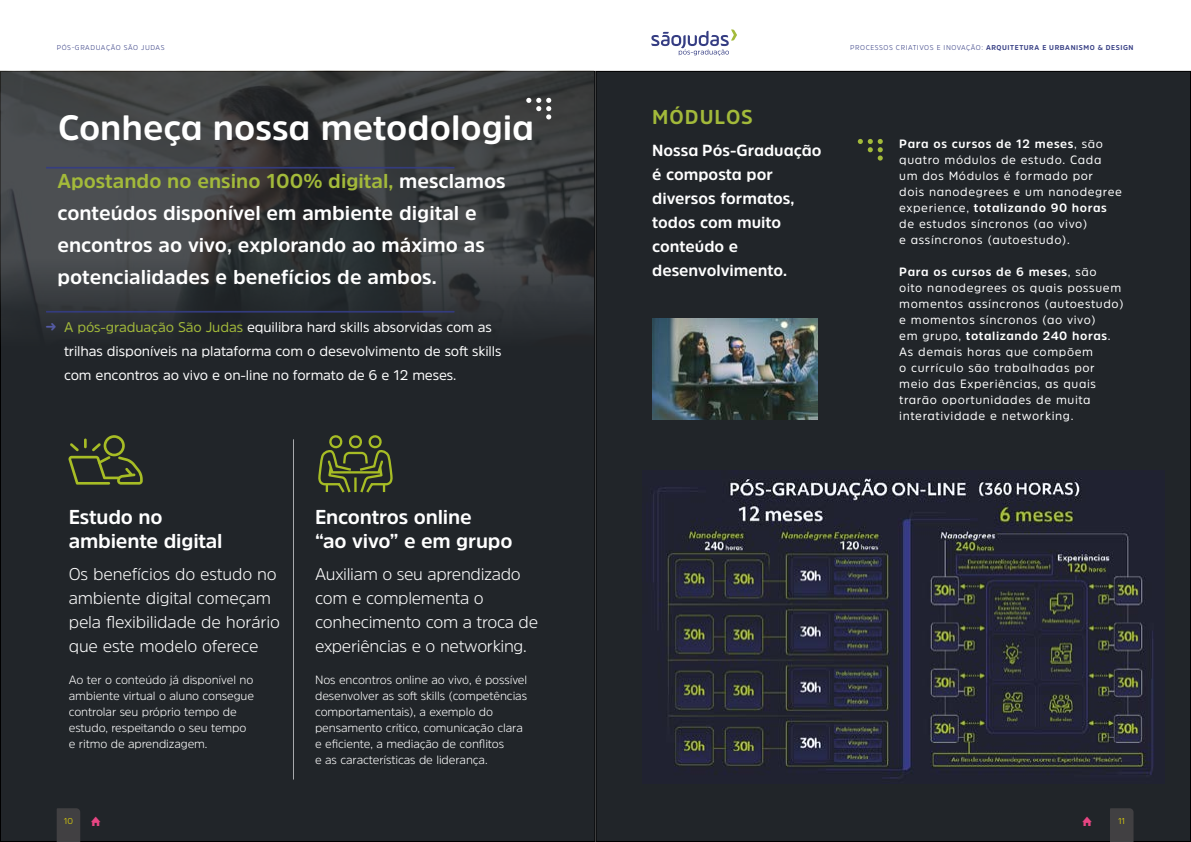
<style>
.page{position:relative;width:1191px;height:842px;background:#fff}
.page>*{position:absolute;margin:0;border:0;box-sizing:border-box;transform-origin:0 0}
.t1{font:700 35px "Amsi Pro";color:#fff}
.t2{font:700 20px/32px "Amsi Pro";color:#fff}
.t3{font:700 20px "Amsi Pro";letter-spacing:.05em;color:#a3ba3a}
.t4{font:300 17px/24px "Amsi Pro";letter-spacing:-.02em;color:#fff}
.t5{font:700 16px/24px "Amsi Pro";color:#fff}
.t6{font:14px/24px "Amsi Pro";letter-spacing:-.01em;color:#fff}
.t7{font:12px/16px "Amsi Pro";letter-spacing:.05em;color:#fff}
.t8{font:300 12px/16px "Amsi Pro";letter-spacing:-.01em;color:#fff}
.t9{font:300 8.5px "Amsi Pro";color:#f4e501}
.t10{font:300 7px "Amsi Pro";letter-spacing:.08em;color:#353d83}
.s1{font-weight:700}
.s2{color:#a3ba3a}
</style>
<div class="page">
<div style="left:0;top:71px;width:595px;height:770px;background:#212529"></div>
<img style="left:0;top:71px;width:594px;height:327px">
<div style="left:596px;top:71px;width:594px;height:770px;background:#212529"></div>
<svg style="left:57px;top:808px;width:23px;height:34px"></svg>
<svg style="left:1110px;top:808px;width:23px;height:34px"></svg>
<svg style="left:651px;top:29px;width:86px;height:27px"></svg>
<svg style="left:526px;top:98px;width:25px;height:21px"></svg>
<svg style="left:68px;top:435px;width:75px;height:50px"></svg>
<svg style="left:318px;top:435px;width:74px;height:58px"></svg>
<hr style="left:293px;top:439px;width:1px;height:340px;background:#a7a9ac">
<hr style="left:46px;top:167px;width:408px;height:1px;background:#353d83">
<hr style="left:46px;top:168px;width:408px;height:1px;background:#353d83">
<hr style="left:46px;top:311px;width:408px;height:1px;background:#353d83">
<hr style="left:46px;top:312px;width:408px;height:1px;background:#353d83">
<img style="left:646px;top:471px;width:509px;height:312px">
<svg style="left:857px;top:139px;width:25px;height:22px"></svg>
<img style="left:652px;top:319px;width:166px;height:101px">
<svg style="left:46px;top:323px;width:10px;height:8px"></svg>
<p class="t10" style="left:57px;top:42px;width:109px">PÓS-GRADUAÇÃO SÃO JUDAS</p>
<p class="t10" style="left:850px;top:42px;width:285px">PROCESSOS CRIATIVOS E INOVAÇÃO: <span class="s1">ARQUITETURA E URBANISMO &amp; DESIGN</span></p>
<h1 class="t1" style="left:58px;top:104px;width:478px">Conheça nossa metodologia</h1>
<h2 class="t2" style="left:57px;top:165px;width:450px"><span class="s2">Apostando no ensino 100% digital,</span> mesclamos conteúdos disponível em ambiente digital e encontros ao vivo, explorando ao máximo as potencialidades e benefícios de ambos.</h2>
<p class="t6" style="left:64px;top:315px;width:439px"><span class="s2">A pós-graduação São Judas</span> equilibra hard skills absorvidas com as trilhas disponíveis na plataforma com o desevolvimento de soft skills com encontros ao vivo e on-line no formato de 6 e 12 meses.</p>
<h2 class="t2" style="left:69px;top:505px;width:155px;line-height:24px">Estudo no ambiente digital</h2>
<h3 class="t4" style="left:69px;top:562px;width:213px">Os benefícios do estudo no ambiente digital começam pela flexibilidade de horário que este modelo oferece</h3>
<p class="t8" style="left:69px;top:671px;width:187px">Ao ter o conteúdo já disponível no ambiente virtual o aluno consegue controlar seu próprio tempo de estudo, respeitando o seu tempo e ritmo de aprendizagem.</p>
<h2 class="t2" style="left:315px;top:505px;width:199px;line-height:24px">Encontros online<br>“ao vivo” e em grupo</h2>
<h3 class="t4" style="left:315px;top:562px;width:225px">Auxiliam o seu aprendizado com e complementa o conhecimento com a troca de experiências e o networking.</h3>
<p class="t8" style="left:315px;top:671px;width:214px">Nos encontros online ao vivo, é possível desenvolver as soft skills (competências comportamentais), a exemplo do pensamento crítico, comunicação clara e eficiente, a mediação de conflitos<br>e as características de liderança.</p>
<h2 class="t3" style="left:652px;top:103px;width:102px">MÓDULOS</h2>
<h3 class="t5" style="left:652px;top:138px;width:171px">Nossa Pós-Graduação é composta por diversos formatos, todos com muito conteúdo e desenvolvimento.</h3>
<p class="t7" style="left:899px;top:135px;width:224px"><span class="s1">Para os cursos de 12 meses</span>, são quatro módulos de estudo. Cada um dos Módulos é formado por<br>dois nanodegrees e um nanodegree experience, <span class="s1">totalizando 90 horas </span>de estudos síncronos (ao vivo)<br>e assíncronos (autoestudo).</p>
<p class="t7" style="left:899px;top:264px;width:226px"><span class="s1">Para os cursos de 6 meses</span>, são<br>oito nanodegrees os quais possuem momentos assíncronos (autoestudo) e momentos síncronos (ao vivo)<br>em grupo, <span class="s1">totalizando 240 horas</span>.<br>As demais horas que compõem<br>o currículo são trabalhadas por meio das Experiências, as quais trarão oportunidades de muita interatividade e networking.</p>
<p class="t9" style="left:64px;top:815px;width:11px">10</p>
<p class="t9" style="left:1118px;top:815px;width:9px">11</p>
</div>
